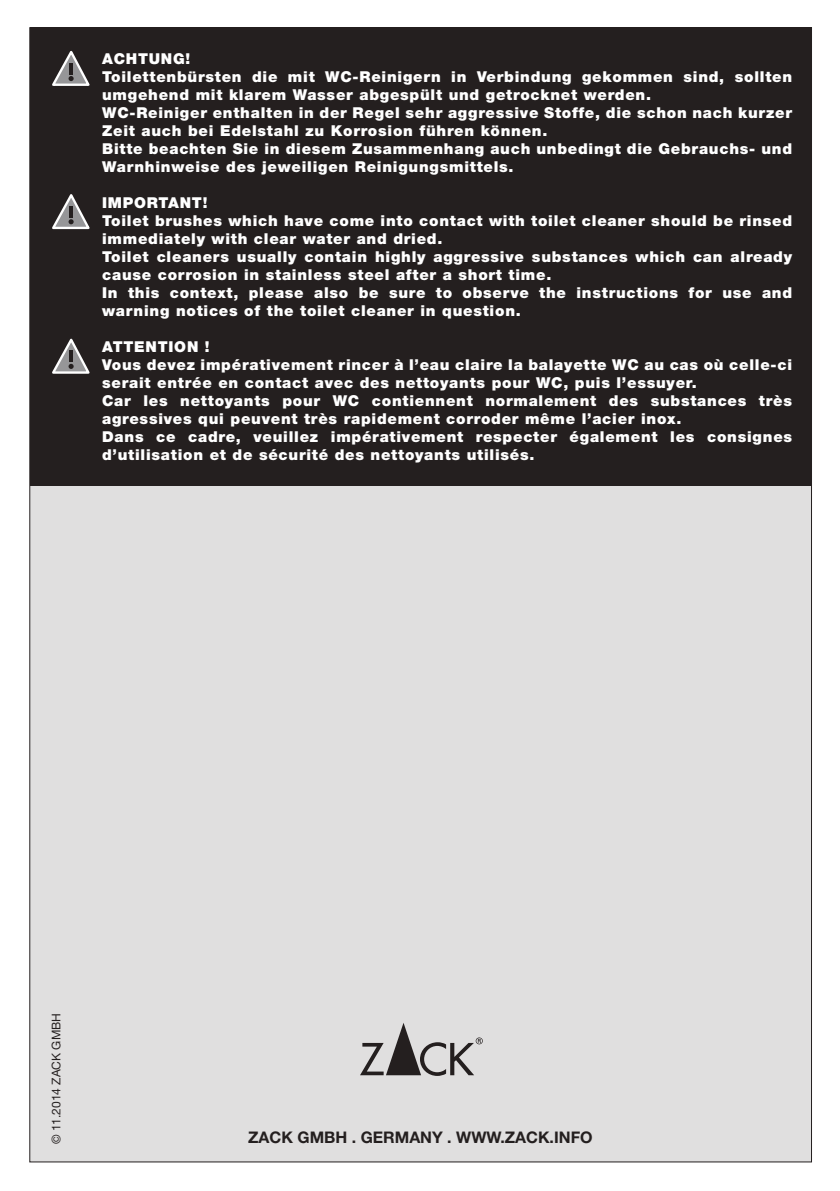
<style>
.page{position:relative;width:840px;height:1191px;background:#fff}
.page>*{position:absolute;margin:0;border:0;box-sizing:border-box;transform-origin:0 0}
.t1{font:700 16px "Helvetica Neue";color:#241f1f}
.t2{font:900 15px/18px "Helvetica Neue";letter-spacing:.05em;color:#fff}
.t3{font:12px "Helvetica Neue";color:#241f1f}
</style>
<div class="page">
<div style="left:30px;top:28px;width:781px;height:1134px;background:#e0dfdf"></div>
<div style="left:30px;top:28px;width:781px;height:458px;background:#241f1f"></div>
<svg style="left:52px;top:50px;width:38px;height:36px"></svg>
<svg style="left:52px;top:194px;width:38px;height:36px"></svg>
<svg style="left:52px;top:338px;width:38px;height:36px"></svg>
<svg style="left:360px;top:1023px;width:122px;height:53px"></svg>
<p class="t2" style="left:102px;top:49px;width:691px">ACHTUNG!<br>Toilettenbürsten die mit WC-Reinigern in Verbindung gekommen sind, sollten umgehend mit klarem Wasser abgespült und getrocknet werden.<br>WC-Reiniger enthalten in der Regel sehr aggressive Stoffe, die schon nach kurzer Zeit auch bei Edelstahl zu Korrosion führen können.<br>Bitte beachten Sie in diesem Zusammenhang auch unbedingt die Gebrauchs- und Warnhinweise des jeweiligen Reinigungsmittels.</p>
<p class="t2" style="left:102px;top:193px;width:691px">IMPORTANT!<br>Toilet brushes which have come into contact with toilet cleaner should be rinsed immediately with clear water and dried.<br>Toilet cleaners usually contain highly aggressive substances which can already cause corrosion in stainless steel after a short time.<br>In this context, please also be sure to observe the instructions for use and warning notices of the toilet cleaner in question.</p>
<p class="t2" style="left:102px;top:337px;width:691px">ATTENTION !<br>Vous devez impérativement rincer à l’eau claire la balayette WC au cas où celle-ci serait entrée en contact avec des nettoyants pour WC, puis l’essuyer.<br>Car les nettoyants pour WC contiennent normalement des substances très agressives qui peuvent très rapidement corroder même l’acier inox.<br>Dans ce cadre, veuillez impérativement respecter également les consignes d’utilisation et de sécurité des nettoyants utilisés.</p>
<p class="t3" style="left:49px;top:1144px;width:133px;rotate:-90deg">© 11.2014 ZACK GMBH</p>
<p class="t1" style="left:248px;top:1127px;width:345px">ZACK GMBH . GERMANY . WWW.ZACK.INFO</p>
</div>
